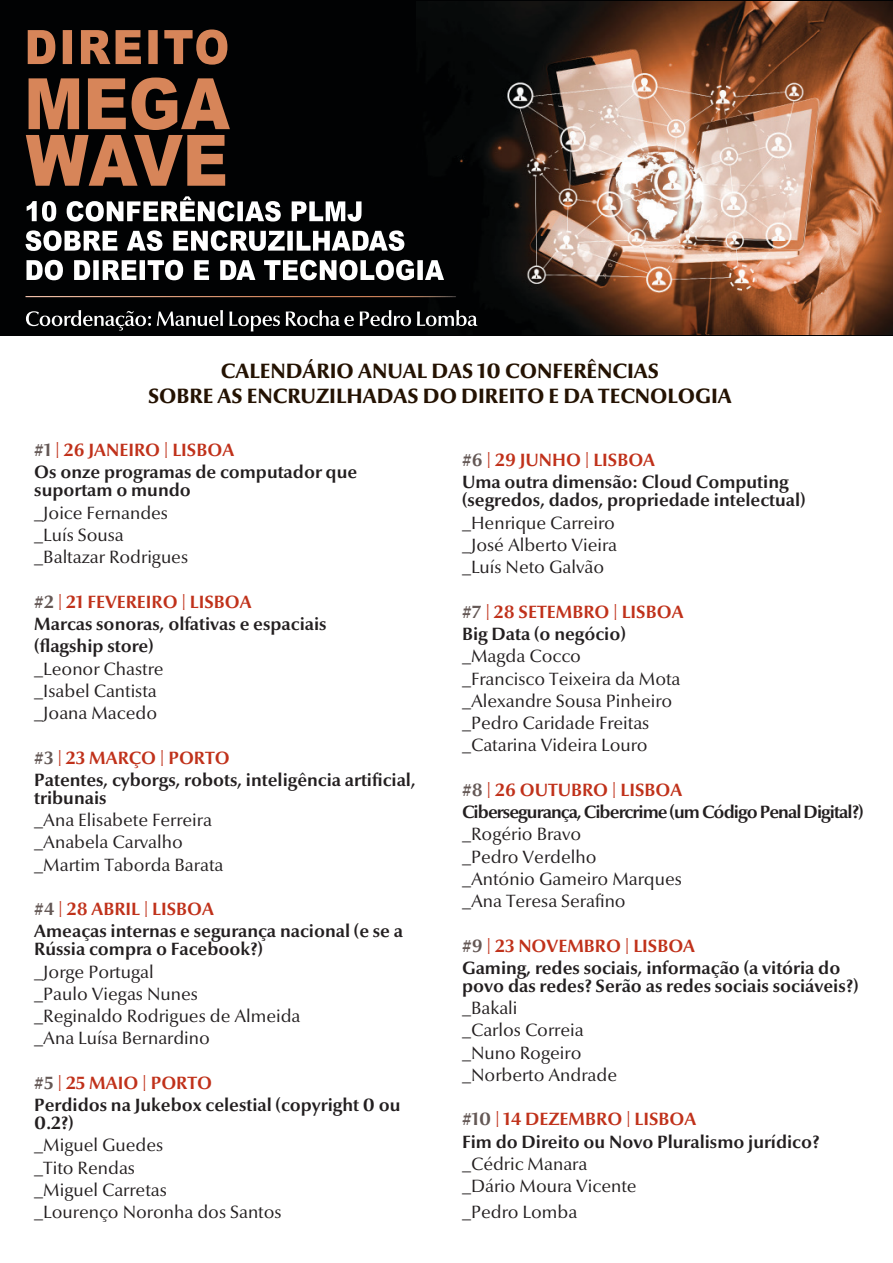
<style>
.page{position:relative;width:893px;height:1263px;background:#fff}
.page>*{position:absolute;margin:0;border:0;box-sizing:border-box;transform-origin:0 0}
.t1{font:800 21px "Optima Nova LT";color:#241202}
.t2{font:18px "Optima Nova LT";color:#231f20}
.t3{font:700 18px/18px "Optima Nova LT";color:#231f20}
.t4{font:700 18px "Optima Nova LT";color:#c0311a}
.t5{font:700 18px "Optima Nova LT";letter-spacing:-.05em;color:#231f20}
.s1{color:#645855}
</style>
<div class="page">
<img style="left:416px;top:1px;width:477px;height:334px">
<div style="left:0;top:0;width:416px;height:336px;background:#010203"></div>
<svg style="left:27px;top:260px;width:417px;height:20px"></svg>
<svg style="left:25px;top:230px;width:379px;height:21px"></svg>
<svg style="left:27px;top:196px;width:334px;height:26px"></svg>
<svg style="left:26px;top:78px;width:204px;height:108px"></svg>
<svg style="left:28px;top:29px;width:199px;height:36px"></svg>
<svg style="left:26px;top:310px;width:451px;height:21px"></svg>
<hr style="left:26px;top:296px;width:430px;height:1px;background:#fff">
<p class="t1" style="left:221px;top:359px;width:440px">CALENDÁRIO ANUAL DAS 10 CONFERÊNCIAS</p>
<p class="t1" style="left:148px;top:384px;width:585px">SOBRE AS ENCRUZILHADAS DO DIREITO E DA TECNOLOGIA</p>
<p class="t4" style="left:34px;top:440px;width:201px"><span class="s1">#1</span> | 26 JANEIRO | LISBOA</p>
<p class="t3" style="left:34px;top:464px;width:324px">Os onze programas de computador que suportam o mundo</p>
<p class="t2" style="left:34px;top:502px;width:135px">_Joice Fernandes</p>
<p class="t2" style="left:34px;top:524px;width:91px">_Luís Sousa</p>
<p class="t2" style="left:34px;top:547px;width:155px">_Baltazar Rodrigues</p>
<p class="t4" style="left:34px;top:591px;width:219px"><span class="s1">#2</span> | 21 FEVEREIRO | LISBOA</p>
<p class="t3" style="left:34px;top:615px;width:294px">Marcas sonoras, olfativas e espaciais</p>
<p class="t3" style="left:34px;top:637px;width:121px">(flagship store)</p>
<p class="t2" style="left:34px;top:658px;width:131px">_Leonor Chastre</p>
<p class="t2" style="left:34px;top:680px;width:124px">_Isabel Cantista</p>
<p class="t2" style="left:34px;top:702px;width:124px">_Joana Macedo</p>
<p class="t4" style="left:34px;top:747px;width:197px"><span class="s1">#3</span> | 23 MARÇO | PORTO</p>
<p class="t3" style="left:34px;top:771px;width:383px">Patentes, cyborgs, robots, inteligência artificial, tribunais</p>
<p class="t2" style="left:34px;top:809px;width:179px">_Ana Elisabete Ferreira</p>
<p class="t2" style="left:34px;top:832px;width:150px">_Anabela Carvalho</p>
<p class="t2" style="left:34px;top:854px;width:191px">_Martim Taborda Barata</p>
<p class="t4" style="left:34px;top:898px;width:181px"><span class="s1">#4</span> | 28 ABRIL | LISBOA</p>
<p class="t3" style="left:34px;top:922px;width:370px">Ameaças internas e segurança nacional (e se a<br>Rússia compra o Facebook?)</p>
<p class="t2" style="left:34px;top:961px;width:121px">_Jorge Portugal</p>
<p class="t2" style="left:34px;top:983px;width:165px">_Paulo Viegas Nunes</p>
<p class="t2" style="left:34px;top:1006px;width:268px">_Reginaldo Rodrigues de Almeida</p>
<p class="t2" style="left:34px;top:1028px;width:177px">_Ana Luísa Bernardino</p>
<p class="t4" style="left:34px;top:1072px;width:179px"><span class="s1">#5</span> | 25 MAIO | PORTO</p>
<p class="t3" style="left:34px;top:1096px;width:368px">Perdidos na Jukebox celestial (copyright 0 ou<br>0.2?)</p>
<p class="t2" style="left:34px;top:1135px;width:131px">_Miguel Guedes</p>
<p class="t2" style="left:34px;top:1157px;width:102px">_Tito Rendas</p>
<p class="t2" style="left:34px;top:1179px;width:134px">_Miguel Carretas</p>
<p class="t2" style="left:34px;top:1202px;width:249px">_Lourenço Noronha dos Santos</p>
<p class="t4" style="left:462px;top:450px;width:195px"><span class="s1">#6</span> | 29 JUNHO | LISBOA</p>
<p class="t3" style="left:462px;top:474px;width:345px">Uma outra dimensão: Cloud Computing (segredos, dados, propriedade intelectual)</p>
<p class="t2" style="left:462px;top:512px;width:154px">_Henrique Carreiro</p>
<p class="t2" style="left:462px;top:534px;width:157px">_José Alberto Vieira</p>
<p class="t2" style="left:462px;top:557px;width:144px">_Luís Neto Galvão</p>
<p class="t4" style="left:462px;top:601px;width:223px"><span class="s1">#7</span> | 28 SETEMBRO | LISBOA</p>
<p class="t3" style="left:462px;top:625px;width:165px">Big Data (o negócio)</p>
<p class="t2" style="left:462px;top:646px;width:120px">_Magda Cocco</p>
<p class="t2" style="left:462px;top:668px;width:220px">_Francisco Teixeira da Mota</p>
<p class="t2" style="left:462px;top:690px;width:212px">_Alexandre Sousa Pinheiro</p>
<p class="t2" style="left:462px;top:712px;width:189px">_Pedro Caridade Freitas</p>
<p class="t2" style="left:462px;top:735px;width:187px">_Catarina Videira Louro</p>
<p class="t4" style="left:462px;top:779px;width:222px"><span class="s1">#8</span> | 26 OUTUBRO | LISBOA</p>
<p class="t5" style="left:462px;top:801px;width:403px">Cibersegurança, Cibercrime (um Código Penal Digital?)</p>
<p class="t2" style="left:462px;top:824px;width:121px">_Rogério Bravo</p>
<p class="t2" style="left:462px;top:846px;width:136px">_Pedro Verdelho</p>
<p class="t2" style="left:462px;top:868px;width:221px">_António Gameiro Marques</p>
<p class="t2" style="left:462px;top:890px;width:165px">_Ana Teresa Serafino</p>
<p class="t4" style="left:462px;top:935px;width:235px"><span class="s1">#9</span> | 23 NOVEMBRO | LISBOA</p>
<p class="t3" style="left:462px;top:959px;width:398px">Gaming, redes sociais, informação (a vitória do povo das redes? Serão as redes sociais sociáveis?)</p>
<p class="t2" style="left:462px;top:997px;width:57px">_Bakali</p>
<p class="t2" style="left:462px;top:1020px;width:123px">_Carlos Correia</p>
<p class="t2" style="left:462px;top:1042px;width:121px">_Nuno Rogeiro</p>
<p class="t2" style="left:462px;top:1064px;width:157px">_Norberto Andrade</p>
<p class="t4" style="left:462px;top:1109px;width:236px"><span class="s1">#10</span> | 14 DEZEMBRO | LISBOA</p>
<p class="t3" style="left:462px;top:1133px;width:359px">Fim do Direito ou Novo Pluralismo jurídico?</p>
<p class="t2" style="left:462px;top:1153px;width:127px">_Cédric Manara</p>
<p class="t2" style="left:462px;top:1176px;width:176px">_Dário Moura Vicente</p>
<p class="t2" style="left:462px;top:1201px;width:117px">_Pedro Lomba</p>
</div>
